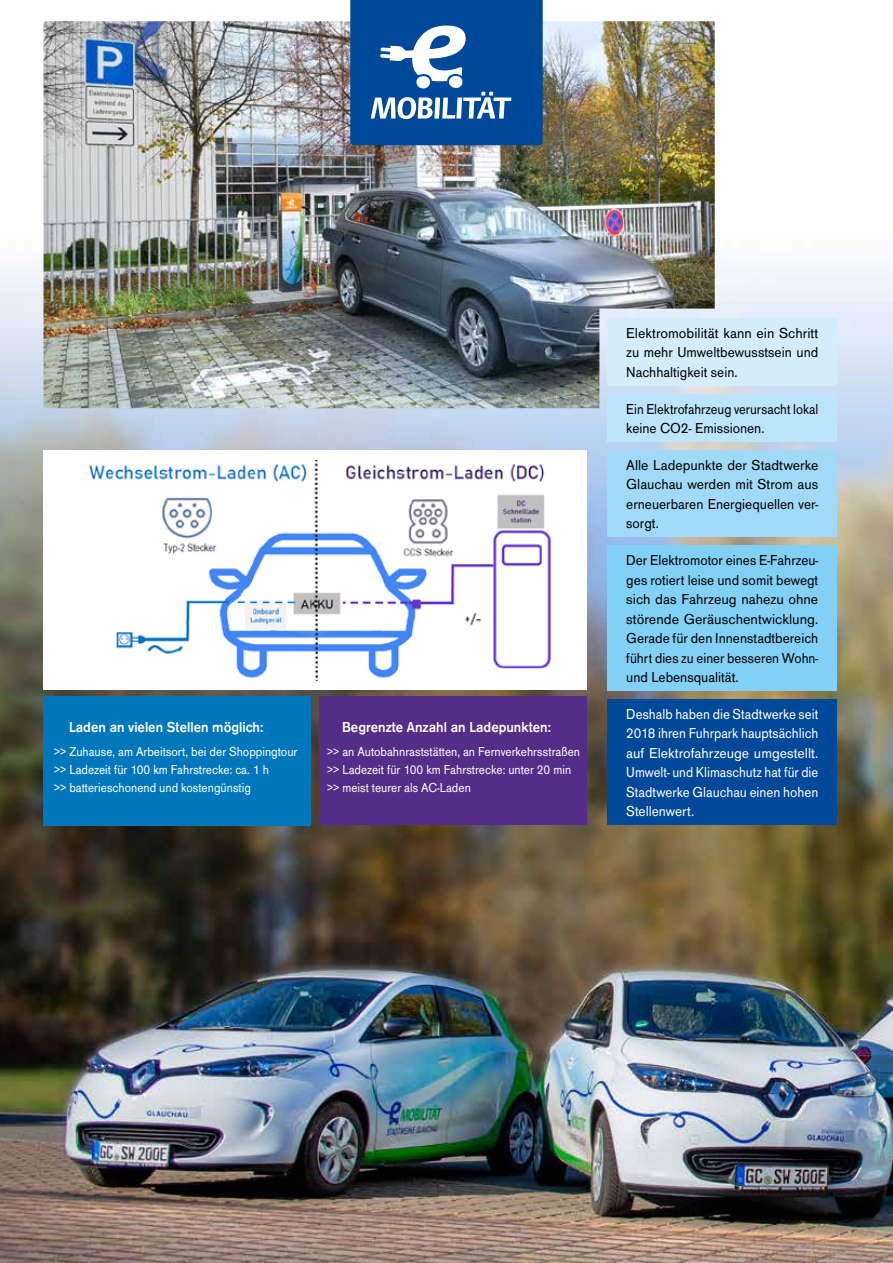
<style>
.page{position:relative;width:893px;height:1263px;background:#fff}
.page>*{position:absolute;margin:0;border:0;box-sizing:border-box;transform-origin:0 0}
.t1{font:15px/19.5px "Ancona";color:#000;text-align:justify;scale:.93 1}
.t2{font:15px/19.5px "Ancona";color:#fff;text-align:justify;scale:.91 1}
.t3{font:15px/19.5px "Ancona";color:#000;text-align:justify;scale:.96 1}
.t4{font:15px/19.5px "Ancona";color:#000;text-align:justify}
.t5{font:600 15px "Ancona";color:#fff;scale:.93 1}
.t6{font:15px/19.5px "Ancona";color:#000;scale:.88 1}
.t7{font:13.5px/18px "Ancona";color:#fff;scale:.9 1}
</style>
<div class="page">
<img style="left:0;top:217px;width:893px;height:1046px">
<img style="left:44px;top:21px;width:671px;height:387px">
<div style="left:44px;top:450px;width:543px;height:240px;background:#fff"></div>
<img style="left:89px;top:461px;width:462px;height:220px">
<div style="left:607px;top:318px;width:230px;height:67px;background:#d4edfc"></div>
<div style="left:607px;top:394px;width:230px;height:47px;background:#bce4fa"></div>
<div style="left:607px;top:450px;width:230px;height:87px;background:#a1daf8"></div>
<div style="left:607px;top:545px;width:230px;height:146px;background:#82d0f5"></div>
<div style="left:607px;top:699px;width:230px;height:126px;background:#004899"></div>
<svg style="left:350px;top:0;width:193px;height:145px;background:#2260a6"></svg>
<div style="left:416px;top:76px;width:14px;height:12px;background:#fff;border-radius:50%"></div>
<div style="left:449px;top:76px;width:13px;height:12px;background:#fff;border-radius:50%"></div>
<div style="left:44px;top:696px;width:267px;height:130px;background:#0077bd"></div>
<div style="left:319px;top:696px;width:268px;height:129px;background:#552c87"></div>
<p class="t5" style="left:69px;top:719px;width:211px">Laden an vielen Stellen möglich:</p>
<p class="t7" style="left:54px;top:743px;width:272px">&gt;&gt; Zuhause, am Arbeitsort, bei der Shoppingtour &gt;&gt; Ladezeit für 100 km Fahrstrecke: ca. 1 h<br>&gt;&gt; batterieschonend und kostengünstig</p>
<p class="t5" style="left:342px;top:719px;width:226px">Begrenzte Anzahl an Ladepunkten:</p>
<p class="t7" style="left:327px;top:743px;width:282px">&gt;&gt; an Autobahnraststätten, an Fernverkehrsstraßen &gt;&gt; Ladezeit für 100 km Fahrstrecke: unter 20 min &gt;&gt; meist teurer als AC-Laden</p>
<p class="t4" style="left:626px;top:323px;width:194px">Elektromobilität kann ein Schritt zu mehr Umweltbewusstsein und Nachhaltigkeit sein.</p>
<p class="t6" style="left:626px;top:399px;width:220px">Ein Elektrofahrzeug verursacht lokal keine CO2- Emissionen.</p>
<p class="t3" style="left:626px;top:455px;width:202px">Alle Ladepunkte der Stadtwerke Glauchau werden mit Strom aus erneuerbaren Energiequellen ver&shy;sorgt.</p>
<p class="t1" style="left:626px;top:551px;width:208px">Der Elektromotor eines E-Fahrzeu&shy;ges rotiert leise und somit bewegt sich das Fahrzeug nahezu ohne störende Geräuschentwicklung.<br>Gerade für den Innenstadtbereich führt dies zu einer besseren Wohn&shy;und Lebensqualität.</p>
<p class="t2" style="left:626px;top:704px;width:213px">Deshalb haben die Stadtwerke seit 2018 ihren Fuhrpark hauptsächlich auf Elektrofahrzeuge umgestellt.<br>Umwelt- und Klimaschutz hat für die Stadtwerke Glauchau einen hohen Stellenwert.</p>
</div>
